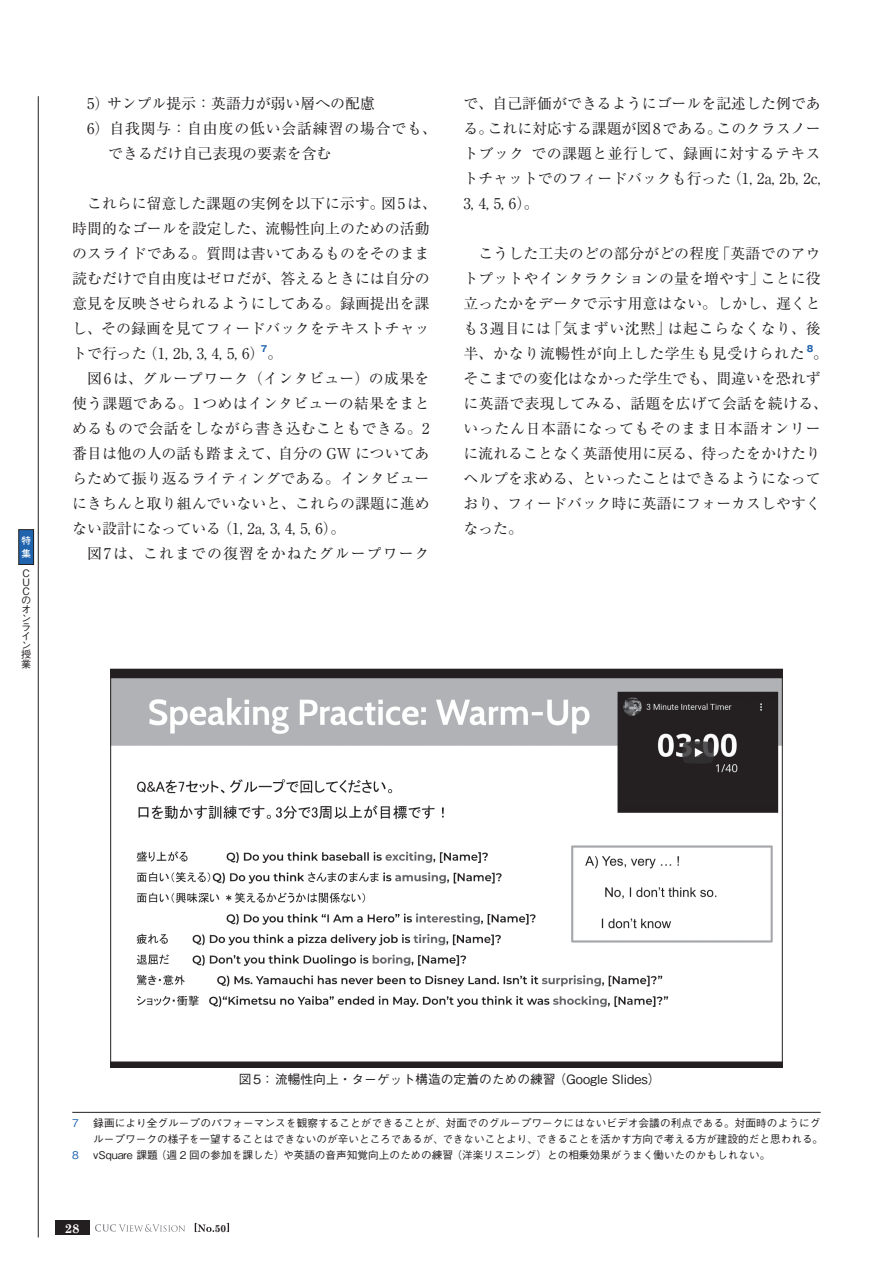
<style>
.page{position:relative;width:893px;height:1263px;background:#fff}
.page>*{position:absolute;margin:0;border:0;box-sizing:border-box;transform-origin:0 0}
.t1{font:14.85px/25px "Ryumin Pro";letter-spacing:.005em;color:#231f20;text-align:justify}
.t2{font:14.85px "Ryumin Pro";letter-spacing:.055em;color:#231f20}
.t3{font:14.85px "Ryumin Pro";letter-spacing:.075em;color:#231f20}
.t4{font:500 12.75px "Gothic BBB Pro";color:#231f20}
.t5{font:700 12.75px "Century Schoolbook";color:#fff}
.t6{font:500 10.65px/15.9px "Gothic BBB Pro";color:#231f20}
.t7{font:500 10.65px "Gothic BBB Pro";color:#2164ae}
.t8{font:500 10.2px/9.1px "Gothic BBB Pro";color:#231f20}
.t9{font:700 10.05px "Century Schoolbook";color:#231f20}
.t10{font:700 9.6px/12.8px "Futo Go B101 Pro";color:#fff}
.t11{font:700 8.7px "Gothic MB101 Pro";color:#2164ae}
</style>
<div class="page">
<svg style="left:195px;top:1223px;width:19px;height:9px"></svg>
<svg style="left:227px;top:1223px;width:2px;height:9px"></svg>
<div style="left:55px;top:1220px;width:34px;height:15px;background:#231f20"></div>
<svg style="left:95px;top:1224px;width:90px;height:8px"></svg>
<hr style="left:72px;top:1112px;width:749px;height:1px;background:#231f20">
<img style="left:112px;top:671px;width:668px;height:395px">
<hr style="left:38px;top:96px;width:1px;height:1141px;background:#231f20">
<div style="left:19px;top:530px;width:15px;height:34px;background:#2164ae"></div>
<div style="left:18px;top:529px;width:16px;height:36px;border:1px solid #231f20"></div>
<p class="t10" style="left:21px;top:533px;width:11px">特集</p>
<p class="t8" style="left:21px;top:567px;width:11px">Ｃ<br>Ｕ<br>Ｃのオンライン授業</p>
<p class="t1" style="left:87px;top:90px;width:289px">5）サンプル提示：英語力が弱い層への配慮</p>
<p class="t2" style="left:87px;top:117px;width:351px">6）自我関与：自由度の低い会話練習の場合でも、</p>
<p class="t1" style="left:108px;top:140px;width:225px">できるだけ自己表現の要素を含む</p>
<p class="t1" style="left:72px;top:190px;width:366px;text-align:left;text-indent:15px">これらに留意した課題の実例を以下に示す。図5は、時間的なゴールを設定した、流暢性向上のための活動のスライドである。質問は書いてあるものをそのまま読むだけで自由度はゼロだが、答えるときには自分の意見を反映させられるようにしてある。録画提出を課し、その録画を見てフィードバックをテキストチャットで行った（1, 2b, 3, 4, 5, 6）。</p>
<p class="t11" style="left:261px;top:341px;width:8px">7</p>
<p class="t1" style="left:72px;top:365px;width:359px;text-indent:15px">図6は、グループワーク （インタビュー）の成果を使う課題である。1つめはインタビューの結果をまとめるもので会話をしながら書き込むこともできる。2番目は他の人の話も踏まえて、自分の GW についてあらためて振り返るライティングである。インタビューにきちんと取り組んでいないと、これらの課題に進めない設計になっている（1, 2a, 3, 4, 5, 6）。</p>
<p class="t3" style="left:87px;top:542px;width:344px">図7は、これまでの復習をかねたグループワーク</p>
<p class="t1" style="left:463px;top:90px;width:359px">で、自己評価ができるようにゴールを記述した例である。これに対応する課題が図8である。このクラスノートブック での課題と並行して、録画に対するテキストチャットでのフィードバックも行った（1, 2a, 2b, 2c, 3, 4, 5, 6）。</p>
<p class="t1" style="left:463px;top:240px;width:359px;text-indent:15px">こうした工夫のどの部分がどの程度「英語でのアウトプットやインタラクションの量を増やす」ことに役立ったかをデータで示す用意はない。しかし、遅くとも3週目には「気まずい沈黙」は起こらなくなり、後半、かなり流暢性が向上した学生も見受けられた</p>
<p class="t11" style="left:807px;top:341px;width:8px">8</p>
<p class="t1" style="left:463px;top:340px;width:366px;text-align:left;text-indent:350px">。そこまでの変化はなかった学生でも、間違いを恐れずに英語で表現してみる、話題を広げて会話を続ける、いったん日本語になってもそのまま日本語オンリーに流れることなく英語使用に戻る、待ったをかけたりヘルプを求める、といったことはできるようになっており、フィードバック時に英語にフォーカスしやすくなった。</p>
<p class="t4" style="left:239px;top:1069px;width:423px">図5： 流暢性向上・ターゲット構造の定着のための練習 （Google Slides）</p>
<p class="t7" style="left:72px;top:1114px;width:8px">7</p>
<p class="t6" style="left:93px;top:1114px;width:731px">録画により全グループのパフォーマンスを観察することができることが、対面でのグループワークにはないビデオ会議の利点である。対面時のようにグループワークの様子を一望することはできないのが辛いところであるが、できないことより、できることを活かす方向で考える方が建設的だと思われる。</p>
<p class="t7" style="left:72px;top:1146px;width:8px">8</p>
<p class="t6" style="left:93px;top:1146px;width:678px">vSquare 課題 （週 2 回の参加を課した）や英語の音声知覚向上のための練習 （洋楽リスニング）との相乗効果がうまく働いたのかもしれない。</p>
<p class="t5" style="left:65px;top:1220px;width:16px">28</p>
<p class="t9" style="left:215px;top:1222px;width:13px">50</p>
</div>
